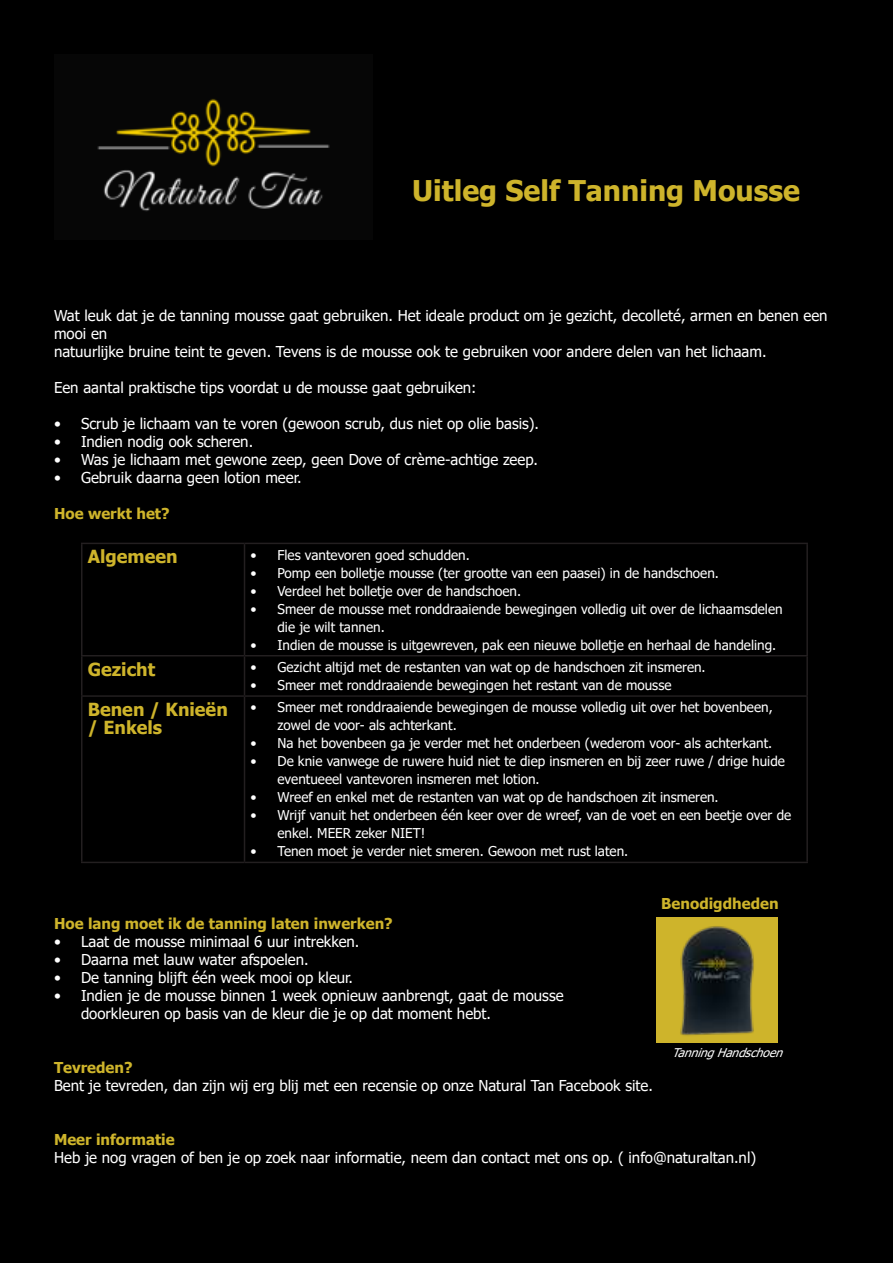
<style>
.page{position:relative;width:893px;height:1263px;background:#000}
.page>*{position:absolute;margin:0;border:0;box-sizing:border-box;transform-origin:0 0}
.t1{font:700 28.5px "Tahoma";color:#ceb42b}
.t2{font:700 18px/18px "Tahoma";color:#ceb42b}
.t3{font:15px/18px "Tahoma";color:#fff}
.t4{font:700 15px "Tahoma";color:#ceb42b}
.t5{font:13.5px/18px "Tahoma";color:#fff}
.t6{font:italic 12px "Tahoma";color:#fff}
.s1{color:#000}
</style>
<div class="page">
<img style="left:97px;top:98px;width:233px;height:114px">
<hr style="left:81px;top:543px;width:163px;height:1px;background:#231f20">
<hr style="left:81px;top:544px;width:1px;height:111px;background:#231f20">
<hr style="left:244px;top:543px;width:564px;height:1px;background:#231f20">
<hr style="left:244px;top:544px;width:1px;height:111px;background:#231f20">
<hr style="left:806px;top:544px;width:2px;height:111px;background:#231f20">
<hr style="left:81px;top:655px;width:163px;height:1px;background:#231f20">
<hr style="left:81px;top:656px;width:1px;height:39px;background:#231f20">
<hr style="left:244px;top:655px;width:564px;height:1px;background:#231f20">
<hr style="left:244px;top:656px;width:1px;height:39px;background:#231f20">
<hr style="left:806px;top:656px;width:2px;height:39px;background:#231f20">
<hr style="left:81px;top:695px;width:163px;height:2px;background:#231f20">
<hr style="left:81px;top:697px;width:1px;height:165px;background:#231f20">
<hr style="left:244px;top:695px;width:564px;height:2px;background:#231f20">
<hr style="left:244px;top:697px;width:1px;height:165px;background:#231f20">
<hr style="left:806px;top:697px;width:2px;height:165px;background:#231f20">
<hr style="left:81px;top:862px;width:163px;height:1px;background:#231f20">
<hr style="left:244px;top:862px;width:564px;height:1px;background:#231f20">
<div style="left:656px;top:918px;width:122px;height:125px;background:#ceb42b"></div>
<img style="left:680px;top:926px;width:74px;height:110px">
<h1 class="t1" style="left:412px;top:180px;width:389px">Uitleg Self Tanning Mousse</h1>
<p class="t3" style="left:54px;top:307px;width:775px">Wat leuk dat je de tanning mousse gaat gebruiken. Het ideale product om je gezicht, decolleté, armen en benen een mooi en<br>natuurlijke bruine teint te geven. Tevens is de mousse ook te gebruiken voor andere delen van het lichaam.</p>
<p class="t3" style="left:54px;top:379px;width:424px">Een aantal praktische tips voordat u de mousse gaat gebruiken:</p>
<p class="t3" style="left:54px;top:415px;width:487px">• Scrub je lichaam van te voren (gewoon scrub, dus niet op olie basis).</p>
<p class="t3" style="left:54px;top:433px;width:201px">• Indien nodig ook scheren.</p>
<p class="t3" style="left:54px;top:451px;width:486px">• Was je lichaam met gewone zeep, geen Dove of crème-achtige zeep.</p>
<p class="t3" style="left:54px;top:469px;width:249px">• Gebruik daarna geen lotion meer.</p>
<p class="t4" style="left:54px;top:507px;width:117px">Hoe werkt het?</p>
<h2 class="t2" style="left:88px;top:549px;width:91px">Algemeen</h2>
<p class="t5" style="left:250px;top:547px;width:221px">• Fles vantevoren goed schudden.</p>
<p class="t5" style="left:250px;top:565px;width:470px">• Pomp een bolletje mousse (ter grootte van een paasei) in de handschoen.</p>
<p class="t5" style="left:250px;top:583px;width:272px">• Verdeel het bolletje over de handschoen.</p>
<p class="t5" style="left:277px;top:601px;width:507px;text-indent:-27px">• Smeer de mousse met ronddraaiende bewegingen volledig uit over de lichaamsdelen die je wilt tannen.</p>
<p class="t5" style="left:250px;top:637px;width:527px">• Indien de mousse is uitgewreven, pak een nieuwe bolletje en herhaal de handeling.</p>
<h2 class="t2" style="left:88px;top:661px;width:69px">Gezicht</h2>
<p class="t5" style="left:250px;top:659px;width:457px">• Gezicht altijd met de restanten van wat op de handschoen zit insmeren.</p>
<p class="t5" style="left:250px;top:677px;width:495px">• Smeer met ronddraaiende bewegingen het restant van de mousse <span class="s1">volledig uit.</span></p>
<h2 class="t2" style="left:88px;top:702px;width:142px">Benen / Knieën / Enkels</h2>
<p class="t5" style="left:277px;top:699px;width:497px;text-indent:-27px">• Smeer met ronddraaiende bewegingen de mousse volledig uit over het bovenbeen, zowel de voor- als achterkant.</p>
<p class="t5" style="left:250px;top:735px;width:523px">• Na het bovenbeen ga je verder met het onderbeen (wederom voor- als achterkant.</p>
<p class="t5" style="left:277px;top:753px;width:509px;text-indent:-27px">• De knie vanwege de ruwere huid niet te diep insmeren en bij zeer ruwe / drige huide eventueeel vantevoren insmeren met lotion.</p>
<p class="t5" style="left:250px;top:789px;width:470px">• Wreef en enkel met de restanten van wat op de handschoen zit insmeren.</p>
<p class="t5" style="left:277px;top:807px;width:515px;text-indent:-27px">• Wrijf vanuit het onderbeen één keer over de wreef, van de voet en een beetje over de enkel. MEER zeker NIET!</p>
<p class="t5" style="left:250px;top:843px;width:379px">• Tenen moet je verder niet smeren. Gewoon met rust laten.</p>
<p class="t4" style="left:661px;top:897px;width:119px">Benodigdheden</p>
<p class="t4" style="left:54px;top:918px;width:340px">Hoe lang moet ik de tanning laten inwerken?</p>
<p class="t3" style="left:54px;top:933px;width:307px">• Laat de mousse minimaal 6 uur intrekken.</p>
<p class="t3" style="left:54px;top:951px;width:256px">• Daarna met lauw water afspoelen.</p>
<p class="t3" style="left:54px;top:969px;width:301px">• De tanning blijft één week mooi op kleur.</p>
<p class="t3" style="left:81px;top:987px;width:484px;text-indent:-27px">• Indien je de mousse binnen 1 week opnieuw aanbrengt, gaat de mousse doorkleuren op basis van de kleur die je op dat moment hebt.</p>
<p class="t4" style="left:54px;top:1062px;width:80px">Tevreden?</p>
<p class="t3" style="left:54px;top:1077px;width:600px">Bent je tevreden, dan zijn wij erg blij met een recensie op onze Natural Tan Facebook site.</p>
<p class="t4" style="left:54px;top:1134px;width:122px">Meer informatie</p>
<p class="t3" style="left:54px;top:1149px;width:704px">Heb je nog vragen of ben je op zoek naar informatie, neem dan contact met ons op. ( info@naturaltan.nl)</p>
<p class="t6" style="left:672px;top:1047px;width:116px">TanningHandschoen</p>
</div>
